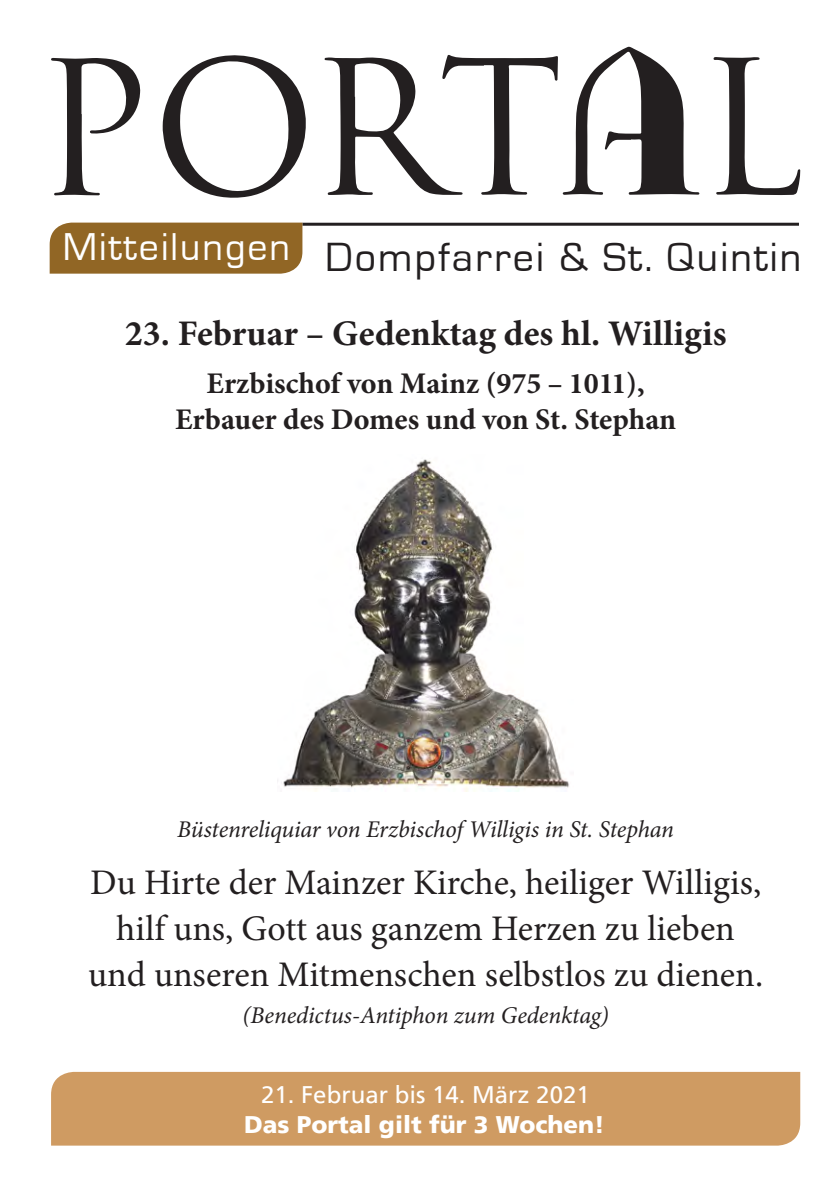
<style>
.page{position:relative;width:840px;height:1191px;background:#fff}
.page>*{position:absolute;margin:0;border:0;box-sizing:border-box;transform-origin:0 0}
.t1{font:42px "Eurostile";letter-spacing:.05em;color:#231f20}
.t2{font:36px/46px "Minion Pro";color:#231f20;text-align:center}
.t3{font:700 36px "Minion Pro";color:#231f20}
.t4{font:700 30px/36px "Minion Pro";color:#231f20;text-align:center}
.t5{font:italic 24px "Minion Pro";letter-spacing:-.01em;color:#231f20}
.t6{font:24px "Frutiger LT";color:#fff}
.t7{font:900 24px "Frutiger LT";color:#fff}
</style>
<div class="page">
<div style="left:51px;top:1071px;width:748px;height:74px;background:#cf9b62"></div>
<svg style="left:162px;top:55px;width:144px;height:143px"></svg>
<svg style="left:51px;top:58px;width:89px;height:137px"></svg>
<svg style="left:713px;top:57px;width:86px;height:138px"></svg>
<svg style="left:324px;top:46px;width:375px;height:149px"></svg>
<hr style="left:302px;top:223px;width:496px;height:3px;background:#231f20">
<div style="left:50px;top:223px;width:252px;height:51px;background:#916625"></div>
<img style="left:283px;top:459px;width:286px;height:332px">
<p class="t1" style="left:63px;top:235px;width:739px"><sup>Mitteilungen</sup> Dompfarrei &amp; St. Quintin</p>
<p class="t3" style="left:125px;top:308px;width:603px">23. Februar – Gedenktag des hl. Willigis</p>
<p class="t4" style="left:175px;top:364px;width:502px">Erzbischof von Mainz (975 – 1011),<br>Erbauer des Domes und von St. Stephan</p>
<p class="t5" style="left:177px;top:812px;width:498px">Büstenreliquiar von Erzbischof Willigis in St. Stephan</p>
<p class="t2" style="left:88px;top:859px;width:676px">Du Hirte der Mainzer Kirche, heiliger Willigis, hilf uns, Gott aus ganzem Herzen zu lieben und unseren Mitmenschen selbstlos zu dienen.</p>
<p class="t5" style="left:242px;top:999px;width:367px">(Benedictus-Antiphon zum Gedenktag)</p>
<p class="t6" style="left:261px;top:1080px;width:330px">21. Februar bis 14. März 2021</p>
<p class="t7" style="left:244px;top:1109px;width:362px">Das Portal gilt für 3 Wochen!</p>
</div>
